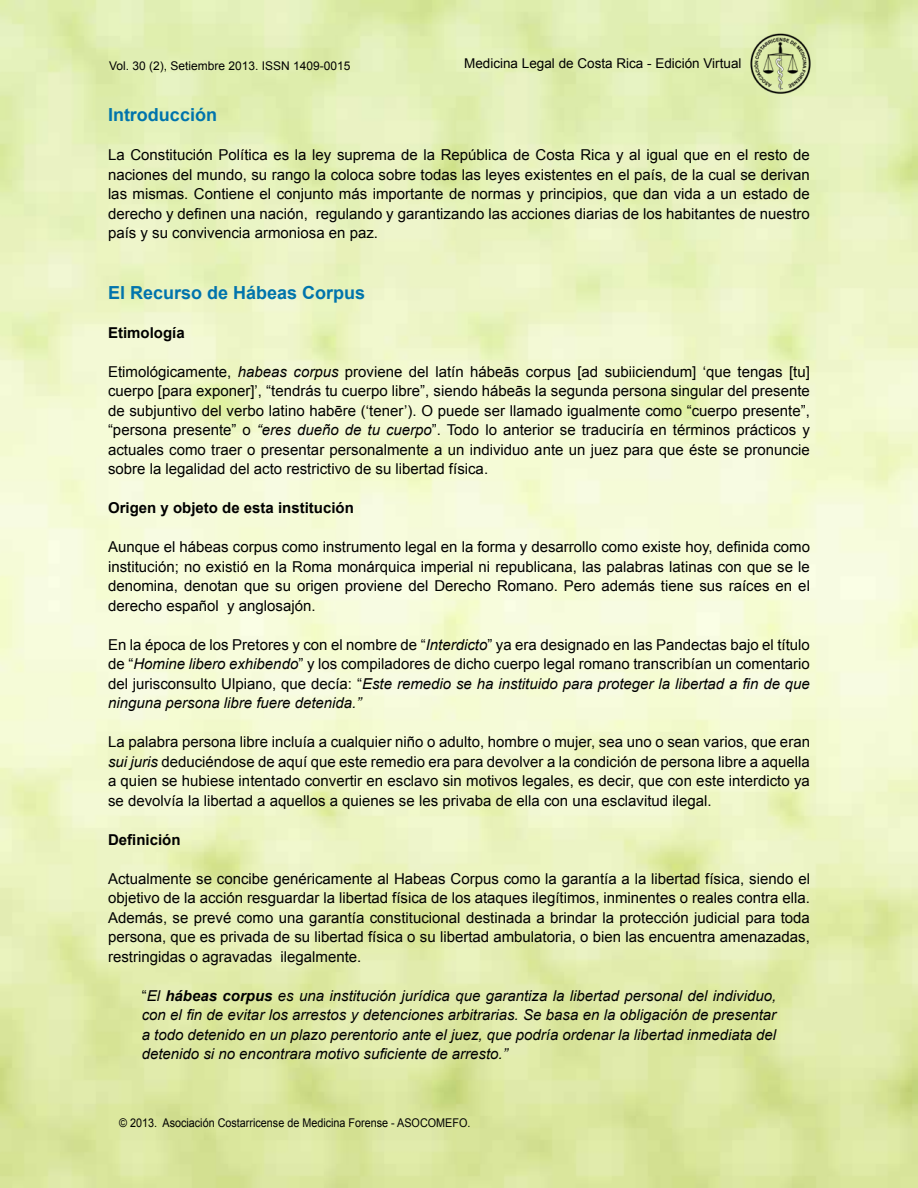
<style>
.page{position:relative;width:918px;height:1188px;background:#fff}
.page>*{position:absolute;margin:0;border:0;box-sizing:border-box;transform-origin:0 0}
.t1{font:700 18px "Arial";color:#0074ac}
.t2{font:15px/19.5px "Arial";color:#000;text-align:justify}
.t3{font:italic 15px/19.5px "Arial";color:#000;text-align:justify}
.t4{font:700 15px "Arial";color:#000}
.t5{font:13.5px "Arial";color:#000}
.t6{font:12px "Arial";color:#000;scale:.9 1}
.t7{font:12px "Arial";color:#000}
.s1{font-style:italic}
.s2{font-style:normal}
.s3{font-weight:700}
</style>
<div class="page">
<img style="left:749px;top:32px;width:63px;height:64px">
<p class="t7" style="left:109px;top:58px;width:243px">Vol. 30 (2), Setiembre 2013. ISSN 1409-0015</p>
<p class="t5" style="left:464px;top:54px;width:279px">Medicina Legal de Costa Rica - Edición Virtual</p>
<p class="t1" style="left:108px;top:103px;width:111px">Introducción</p>
<p class="t2" style="left:108px;top:145px;width:703px">La Constitución Política es la ley suprema de la República de Costa Rica y al igual que en el resto de naciones del mundo, su rango la coloca sobre todas las leyes existentes en el país, de la cual se derivan las mismas. Contiene el conjunto más importante de normas y principios, que dan vida a un estado de derecho y definen una nación, regulando y garantizando las acciones diarias de los habitantes de nuestro país y su convivencia armoniosa en paz.</p>
<p class="t1" style="left:108px;top:281px;width:259px">El Recurso de Hábeas Corpus</p>
<p class="t4" style="left:108px;top:323px;width:78px">Etimología</p>
<p class="t2" style="left:108px;top:362px;width:704px">Etimológicamente, <span class="s1">habeas corpus</span> proviene del latín hábeās corpus [ad subiiciendum] ‘que tengas [tu] cuerpo [para exponer]’, “tendrás tu cuerpo libre”, siendo hábeās la segunda persona singular del presente de subjuntivo del verbo latino habēre (‘tener’). O puede ser llamado igualmente como “cuerpo presente”, “persona presente” o <span class="s1">“eres dueño de tu cuerpo</span>”. Todo lo anterior se traduciría en términos prácticos y actuales como traer o presentar personalmente a un individuo ante un juez para que éste se pronuncie sobre la legalidad del acto restrictivo de su libertad física.</p>
<p class="t4" style="left:108px;top:498px;width:247px">Origen y objeto de esta institución</p>
<p class="t2" style="left:108px;top:537px;width:703px">Aunque el hábeas corpus como instrumento legal en la forma y desarrollo como existe hoy, definida como institución; no existió en la Roma monárquica imperial ni republicana, las palabras latinas con que se le denomina, denotan que su origen proviene del Derecho Romano. Pero además tiene sus raíces en el derecho español y anglosajón.</p>
<p class="t2" style="left:108px;top:635px;width:703px">En la época de los Pretores y con el nombre de “<span class="s1">Interdicto</span>” ya era designado en las Pandectas bajo el título de “<span class="s1">Homine libero exhibendo</span>” y los compiladores de dicho cuerpo legal romano transcribían un comentario del jurisconsulto Ulpiano, que decía: “<span class="s1">Este remedio se ha instituido para proteger la libertad a fin de que ninguna persona libre fuere detenida.”</span></p>
<p class="t2" style="left:108px;top:732px;width:703px">La palabra persona libre incluía a cualquier niño o adulto, hombre o mujer, sea uno o sean varios, que eran <span class="s1">sui juris</span> deduciéndose de aquí que este remedio era para devolver a la condición de persona libre a aquella a quien se hubiese intentado convertir en esclavo sin motivos legales, es decir, que con este interdicto ya se devolvía la libertad a aquellos a quienes se les privaba de ella con una esclavitud ilegal.</p>
<p class="t4" style="left:108px;top:830px;width:74px">Definición</p>
<p class="t2" style="left:108px;top:869px;width:703px">Actualmente se concibe genéricamente al Habeas Corpus como la garantía a la libertad física, siendo el objetivo de la acción resguardar la libertad física de los ataques ilegítimos, inminentes o reales contra ella.<br>Además, se prevé como una garantía constitucional destinada a brindar la protección judicial para toda persona, que es privada de su libertad física o su libertad ambulatoria, o bien las encuentra amenazadas, restringidas o agravadas ilegalmente.</p>
<p class="t3" style="left:142px;top:986px;width:636px"><span class="s2">“</span>El <span class="s3">hábeas corpus</span> es una institución jurídica que garantiza la libertad personal del individuo, con el fin de evitar los arrestos y detenciones arbitrarias. Se basa en la obligación de presentar a todo detenido en un plazo perentorio ante el juez, que podría ordenar la libertad inmediata del detenido si no encontrara motivo suficiente de arresto.”</p>
<p class="t6" style="left:119px;top:1115px;width:392px">© 2013. Asociación Costarricense de Medicina Forense - ASOCOMEFO.</p>
</div>
